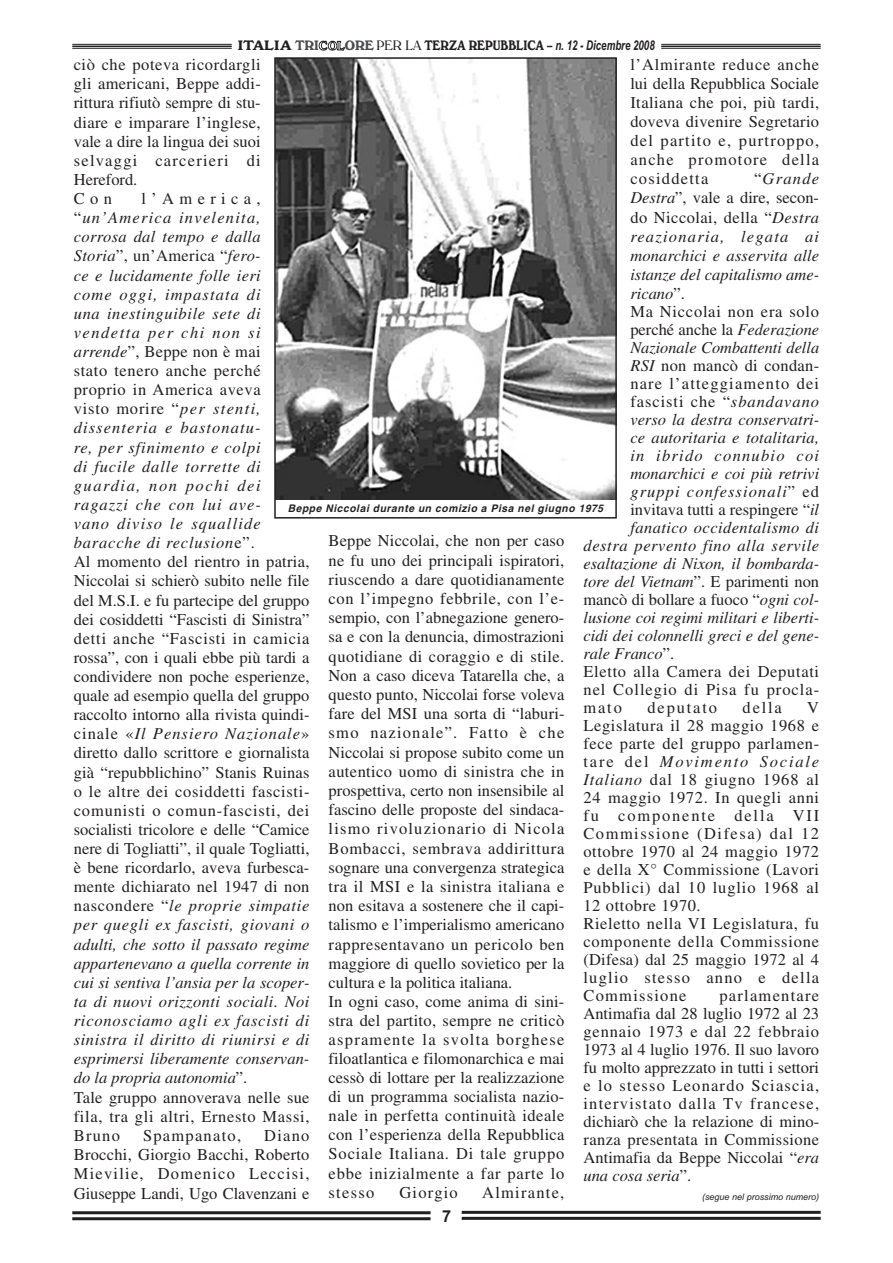
<style>
.page{position:relative;width:893px;height:1263px;background:#fff}
.page>*{position:absolute;margin:0;border:0;box-sizing:border-box;transform-origin:0 0}
.t1{font:16.5px/19px "Times";letter-spacing:.015em;color:#231f20}
.t2{font:16.5px/18px "Times";letter-spacing:.04em;color:#231f20}
.t3{font:italic 16.5px "Times";color:#231f20}
.t4{font:italic 16.5px "Times";letter-spacing:.075em;color:#231f20}
.t5{font:italic 16.5px "Times";letter-spacing:.035em;color:#231f20}
.t6{font:16.5px "Times";letter-spacing:.075em;color:#231f20}
.t7{font:16.5px "Times";letter-spacing:.06em;color:#231f20}
.t8{font:italic 16.5px "Times";letter-spacing:.025em;color:#231f20}
.t9{font:16.5px "Times";letter-spacing:.07em;color:#231f20}
.t10{font:16.5px "Times";letter-spacing:.055em;color:#231f20}
.t11{font:italic 16.5px "Times";letter-spacing:.065em;color:#231f20}
.t12{font:16.5px "Times";letter-spacing:.045em;color:#231f20}
.t13{font:16.5px "Times";letter-spacing:.11em;color:#231f20}
.t14{font:700 16.5px "Arial";color:#231f20}
.t15{font:14.25px "Windsor Bold DTC";color:#231f20;scale:1.05 1}
.t16{font:italic 700 10.5px "Helvetica";letter-spacing:.055em;color:#231f20}
.t17{font:italic 9px "Arial";color:#231f20}
.s1{color:#4b4c4d}
.s2{font-size:12.75px;color:#fff}
.s3{font-family:"Windsor DTC"}
.s4{font-family:"Arial";font-weight:700;font-style:italic;font-size:13.5px}
.s5{font-style:normal}
.s6{font-style:italic}
</style>
<div class="page">
<hr style="left:72px;top:1211px;width:358px;height:3px;background:#231f20">
<hr style="left:72px;top:1217px;width:358px;height:3px;background:#231f20">
<hr style="left:462px;top:1211px;width:359px;height:3px;background:#231f20">
<hr style="left:462px;top:1217px;width:359px;height:3px;background:#231f20">
<hr style="left:661px;top:44px;width:160px;height:1px;background:#231f20">
<hr style="left:661px;top:46px;width:160px;height:1px;background:#231f20">
<hr style="left:661px;top:48px;width:160px;height:1px;background:#231f20">
<hr style="left:72px;top:44px;width:160px;height:1px;background:#231f20">
<hr style="left:72px;top:46px;width:160px;height:1px;background:#231f20">
<hr style="left:72px;top:48px;width:160px;height:1px;background:#231f20">
<img style="left:277px;top:60px;width:337px;height:439px">
<div style="left:274px;top:57px;width:343px;height:462px;border:2px solid #231f20"></div>
<div style="left:276px;top:501px;width:339px;height:15px;background:#fff"></div>
<p class="t15" style="left:238px;top:37px;width:399px">ITALIA <span class="s1">TRI</span><span class="s2">COL</span><span class="s1">ORE</span> <span class="s3">PER LA</span> TERZA REPUBBLICA <span class="s4">– n. 12 - Dicembre 2008</span></p>
<p class="t1" style="left:630px;top:57px;width:190px;text-align:justify">l’Almirante reduce anche lui della Repubblica Sociale Italiana che poi, più tardi, doveva divenire Segretario del partito e, purtroppo, anche promotore della cosiddetta</p>
<p class="t1" style="left:74px;top:57px;width:189px">ciò che poteva ricordargli gli americani, Beppe addi&shy;rittura rifiutò sempre di stu&shy;diare e imparare l’inglese, vale a dire la lingua dei suoi selvaggi carcerieri di<br>Hereford.<br>Con</p>
<p class="t3" style="left:754px;top:173px;width:67px"><span class="s5">“</span>Grande</p>
<p class="t1" style="left:630px;top:190px;width:190px"><span class="s6">Destra</span>”, vale a dire, secon-</p>
<p class="t1" style="left:630px;top:209px;width:190px">do Niccolai, della “<span class="s6">Destra</span></p>
<p class="t4" style="left:630px;top:230px;width:190px">reazionaria, legata ai</p>
<p class="t3" style="left:630px;top:249px;width:190px">monarchici e asservita alle</p>
<p class="t3" style="left:630px;top:268px;width:190px">istanze del capitalismo ame-</p>
<p class="t3" style="left:630px;top:287px;width:56px">ricano<span class="s5">”.</span></p>
<p class="t12" style="left:630px;top:305px;width:190px">Ma Niccolai non era solo</p>
<p class="t1" style="left:630px;top:321px;width:190px">perché anche la <span class="s6">Federazione</span></p>
<p class="t3" style="left:630px;top:341px;width:190px">Nazionale Combattenti della</p>
<p class="t1" style="left:630px;top:357px;width:190px"><span class="s6">RSI</span> non mancò di condan-</p>
<p class="t9" style="left:630px;top:377px;width:190px">nare l’atteggiamento dei</p>
<p class="t10" style="left:630px;top:395px;width:190px">fascisti che “<span class="s6">sbandavano</span></p>
<p class="t3" style="left:630px;top:413px;width:190px">verso la destra conservatri-</p>
<p class="t3" style="left:630px;top:431px;width:190px">ce autoritaria e totalitaria,</p>
<p class="t4" style="left:630px;top:449px;width:190px">in ibrido connubio coi</p>
<p class="t3" style="left:630px;top:467px;width:190px">monarchici e coi più retrivi</p>
<p class="t11" style="left:630px;top:485px;width:190px">gruppi confessionali<span class="s5">” ed</span></p>
<p class="t1" style="left:630px;top:501px;width:190px">invitava tutti a respingere “<span class="s6">il</span></p>
<p class="t8" style="left:630px;top:521px;width:190px">fanatico occidentalismo di</p>
<p class="t5" style="left:583px;top:539px;width:237px">destra pervento fino alla servile</p>
<p class="t3" style="left:583px;top:557px;width:237px">esaltazione di Nixon, il bombarda-</p>
<p class="t1" style="left:583px;top:573px;width:237px"><span class="s6">tore del Vietnam</span>”. E parimenti non</p>
<p class="t1" style="left:583px;top:591px;width:237px">mancò di bollare a fuoco “<span class="s6">ogni col-</span></p>
<p class="t3" style="left:583px;top:611px;width:237px">lusione coi regimi militari e liberti-</p>
<p class="t3" style="left:583px;top:629px;width:237px">cidi dei colonnelli greci e del gene-</p>
<p class="t3" style="left:583px;top:647px;width:92px">rale Franco<span class="s5">”.</span></p>
<p class="t2" style="left:583px;top:664px;width:237px">Eletto alla Camera dei Deputati</p>
<p class="t7" style="left:583px;top:683px;width:237px">nel Collegio di Pisa fu procla-</p>
<p class="t1" style="left:583px;top:699px;width:40px">mato</p>
<p class="t13" style="left:647px;top:701px;width:71px">deputato</p>
<p class="t1" style="left:743px;top:699px;width:41px">della</p>
<p class="t1" style="left:74px;top:191px;width:237px;text-indent:68px">l’America, “<span class="s6">un’America invelenita, corrosa dal tempo e dalla<br>Storia</span>”, un’America “<span class="s6">fero-<br>ce e lucidamente folle ieri<br>come oggi, impastata di<br>una inestinguibile sete di vendetta per chi non si arrende</span>”, Beppe non è mai<br>stato tenero anche perché proprio in America aveva<br>visto morire “<span class="s6">per stenti, dissenteria e bastonatu-<br>re, per sfinimento e colpi<br>di fucile dalle torrette di guardia, non pochi dei ragazzi che con lui ave-<br>vano diviso le squallide baracche di reclusion</span>e”.<br>Al momento del rientro in patria,<br>Niccolai si schierò subito nelle file del M.S.I. e fu partecipe del gruppo dei cosiddetti “Fascisti di Sinistra” detti anche “Fascisti in camicia rossa”, con i quali ebbe più tardi a condividere non poche esperienze, quale ad esempio quella del gruppo raccolto intorno alla rivista quindi&shy;cinale «<span class="s6">Il Pensiero Nazionale</span>» diretto dallo scrittore e giornalista già “repubblichino” Stanis Ruinas o le altre dei cosiddetti fascisti&shy;comunisti o comun-fascisti, dei socialisti tricolore e delle “Camice nere di Togliatti”, il quale Togliatti, è bene ricordarlo, aveva furbesca&shy;mente dichiarato nel 1947 di non nascondere “<span class="s6">le proprie simpatie per quegli ex fascisti, giovani o adulti, che sotto il passato regime appartenevano a quella corrente in cui si sentiva l’ansia per la scoper&shy;ta di nuovi orizzonti sociali. Noi riconosciamo agli ex fascisti di sinistra il diritto di riunirsi e di esprimersi liberamente conservan&shy;do la propria autonomia</span>”.<br>Tale gruppo annoverava nelle sue fila, tra gli altri, Ernesto Massi,<br>Bruno</p>
<p class="t16" style="left:288px;top:504px;width:317px">Beppe Niccolai durante un comizio a Pisa nel giugno 1975</p>
<p class="t1" style="left:329px;top:533px;width:237px">Beppe Niccolai, che non per caso ne fu uno dei principali ispiratori, riuscendo a dare quotidianamente con l’impegno febbrile, con l’e&shy;sempio, con l’abnegazione genero&shy;sa e con la denuncia, dimostrazioni quotidiane di coraggio e di stile.<br>Non a caso diceva Tatarella che, a questo punto, Niccolai forse voleva fare del MSI una sorta di “laburi&shy;smo nazionale”. Fatto è che Niccolai si propose subito come un autentico uomo di sinistra che in prospettiva, certo non insensibile al fascino delle proposte del sindaca&shy;lismo rivoluzionario di Nicola Bombacci, sembrava addirittura sognare una convergenza strategica tra il MSI e la sinistra italiana e non esitava a sostenere che il capi&shy;talismo e l’imperialismo americano rappresentavano un pericolo ben maggiore di quello sovietico per la cultura e la politica italiana.<br>In ogni caso, come anima di sini&shy;stra del partito, sempre ne criticò aspramente la svolta borghese filoatlantica e filomonarchica e mai cessò di lottare per la realizzazione di un programma socialista nazio&shy;nale in perfetta continuità ideale con l’esperienza della Repubblica Sociale Italiana. Di tale gruppo ebbe inizialmente a far parte lo stesso</p>
<p class="t2" style="left:583px;top:700px;width:237px;text-indent:224px">V<br>Legislatura il 28 maggio 1968 e fece parte del gruppo parlamen&shy;tare del <span class="s6">Movimento Sociale<br>Italiano</span> dal 18 giugno 1968 al<br>24 maggio 1972. In quegli anni fu componente della VII<br>Commissione (Difesa) dal 12 ottobre 1970 al 24 maggio 1972 e della X° Commissione (Lavori<br>Pubblici) dal 10 luglio 1968 al<br>12 ottobre 1970.<br>Rieletto nella VI Legislatura, fu componente della Commissione (Difesa) dal 25 maggio 1972 al 4 luglio stesso anno e della<br>Commissione</p>
<p class="t1" style="left:583px;top:988px;width:237px;line-height:18px;text-align:justify;text-indent:136px">parlamentare Antimafia dal 28 luglio 1972 al 23 gennaio 1973 e dal 22 febbraio 1973 al 4 luglio 1976. Il suo lavoro fu molto apprezzato in tutti i settori e lo stesso Leonardo Sciascia, intervistato dalla Tv francese, dichiarò che la relazione di mino&shy;ranza presentata in Commissione Antimafia da Beppe Niccolai “<span class="s6">era una cosa seria</span>”.</p>
<p class="t17" style="left:702px;top:1191px;width:119px">(segue nel prossimo numero)</p>
<p class="t1" style="left:74px;top:1127px;width:237px;text-align:justify;text-indent:190px">Diano Brocchi, Giorgio Bacchi, Roberto Mievilie, Domenico Leccisi, Giuseppe Landi, Ugo Clavenzani e</p>
<p class="t6" style="left:143px;top:1129px;width:100px">Spampanato,</p>
<p class="t6" style="left:399px;top:1186px;width:60px">Giorgio</p>
<p class="t6" style="left:482px;top:1186px;width:84px">Almirante,</p>
<p class="t14" style="left:442px;top:1206px;width:11px">7</p>
</div>
